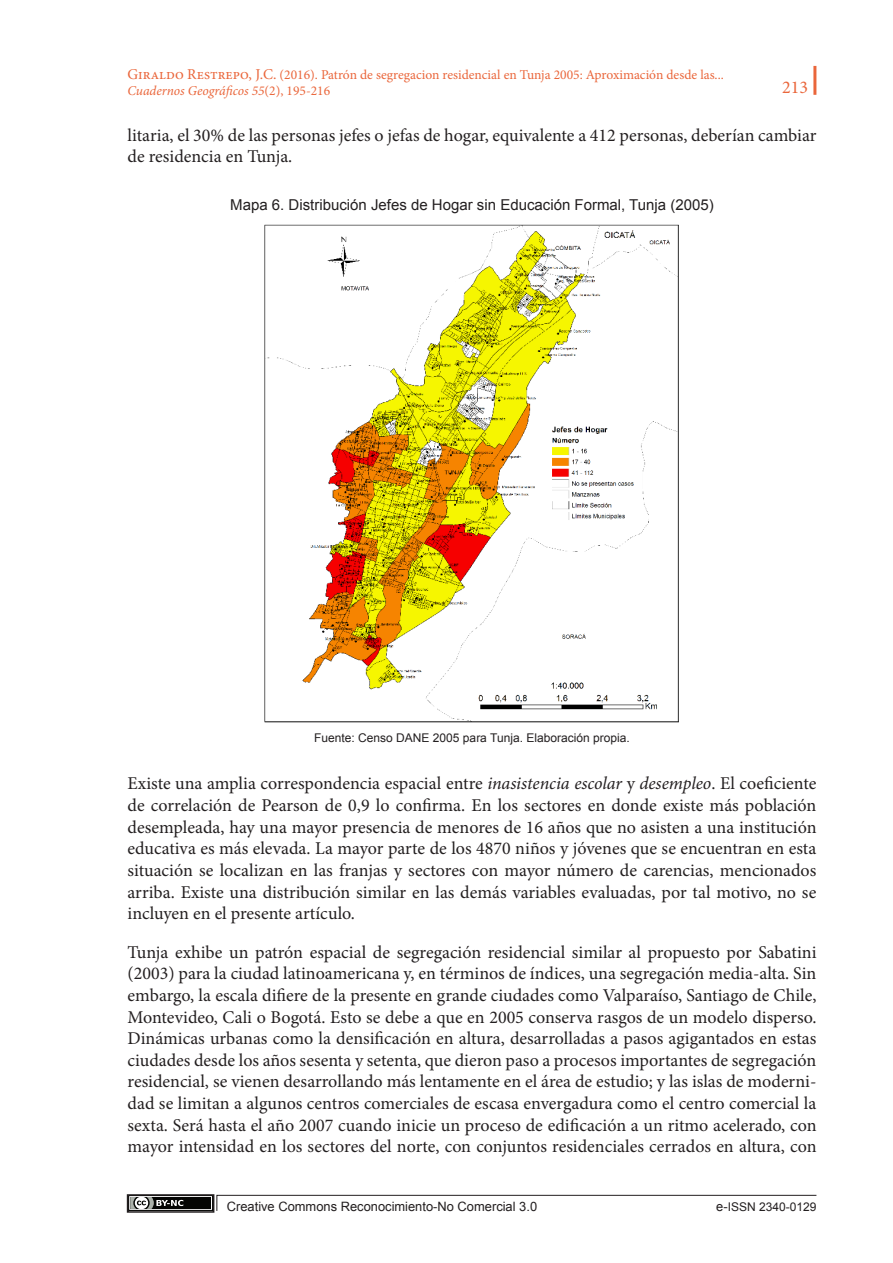
<style>
.page{position:relative;width:893px;height:1263px;background:#fff}
.page>*{position:absolute;margin:0;border:0;box-sizing:border-box;transform-origin:0 0}
.t1{font:18px/21.6px "Minion Pro";color:#231f20;text-align:justify}
.t2{font:18px "Minion Pro";color:#ea663b}
.LEYENDAS{font:15px "Arial";color:#231f20}
.t3{font:13.5px/16.2px "Minion Pro";color:#ea663b}
.t4{font:12.9px "Arial";color:#231f20}
.Piesdefoto{font:12px "Arial";color:#231f20}
.s1{font-size:15px}
.s2{font-style:italic}
.s3{font-size:12.9px}
</style>
<div class="page">
<hr style="left:813px;top:66px;width:3px;height:29px;background:#ea663b">
<div style="left:130px;top:1197px;width:81px;height:12px;background:#040503"></div>
<svg style="left:130px;top:1197px;width:53px;height:12px"></svg>
<div style="left:127px;top:1194px;width:87px;height:19px;border:2px solid #231f20"></div>
<svg style="left:216px;top:1194px;width:601px;height:17px"></svg>
<img style="left:264px;top:224px;width:415px;height:499px">
<p class="t3" style="left:128px;top:66px;width:598px"><span class="s1">Giraldo Restrepo, J.C.</span> (2016). Patrón de segregacion residencial en Tunja 2005: Aproximación desde las...<br><span class="s2">Cuadernos Geográficos 55</span>(2), 195-216</p>
<p class="t1" style="left:128px;top:124px;width:690px">litaria, el 30% de las personas jefes o jefas de hogar, equivalente a 412 personas, deberían cambiar de residencia en Tunja.</p>
<p class="LEYENDAS" style="left:230px;top:195px;width:485px">Mapa 6. Distribución Jefes de Hogar sin Educación Formal, Tunja (2005)</p>
<p class="t2" style="left:782px;top:75px;width:27px">213</p>
<p class="Piesdefoto" style="left:314px;top:730px;width:317px">Fuente: Censo DANE 2005 para Tunja. Elaboración propia.</p>
<p class="t1" style="left:128px;top:773px;width:690px">Existe una amplia correspondencia espacial entre <span class="s2">inasistencia escolar</span> y <span class="s2">desempleo</span>. El coeficiente de correlación de Pearson de 0,9 lo confirma. En los sectores en donde existe más población desempleada, hay una mayor presencia de menores de 16 años que no asisten a una institución educativa es más elevada. La mayor parte de los 4870 niños y jóvenes que se encuentran en esta situación se localizan en las franjas y sectores con mayor número de carencias, mencionados arriba. Existe una distribución similar en las demás variables evaluadas, por tal motivo, no se incluyen en el presente artículo.</p>
<p class="t1" style="left:128px;top:941px;width:690px">Tunja exhibe un patrón espacial de segregación residencial similar al propuesto por Sabatini (2003) para la ciudad latinoamericana y, en términos de índices, una segregación media-alta. Sin embargo, la escala difiere de la presente en grande ciudades como Valparaíso, Santiago de Chile, Montevideo, Cali o Bogotá. Esto se debe a que en 2005 conserva rasgos de un modelo disperso.<br>Dinámicas urbanas como la densificación en altura, desarrolladas a pasos agigantados en estas ciudades desde los años sesenta y setenta, que dieron paso a procesos importantes de segregación residencial, se vienen desarrollando más lentamente en el área de estudio; y las islas de moderni&shy;dad se limitan a algunos centros comerciales de escasa envergadura como el centro comercial la sexta. Será hasta el año 2007 cuando inicie un proceso de edificación a un ritmo acelerado, con mayor intensidad en los sectores del norte, con conjuntos residenciales cerrados en altura, con</p>
<p class="t4" style="left:227px;top:1198px;width:312px">Creative Commons Reconocimiento-No Comercial 3.0</p>
<p class="Piesdefoto" style="left:716px;top:1199px;width:102px"><span class="s3">e-</span>ISSN 2340-0129</p>
</div>
